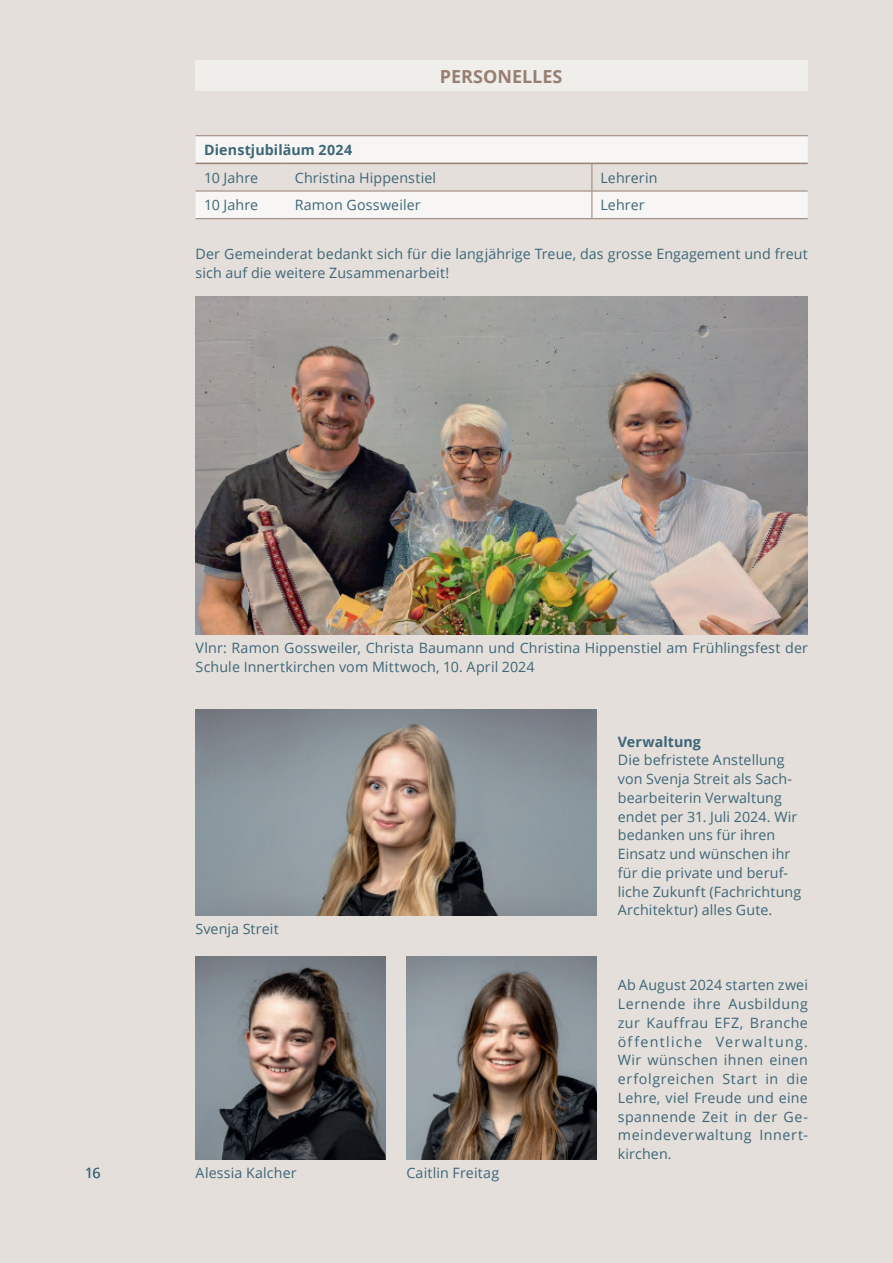
<style>
.page{position:relative;width:893px;height:1263px;background:#e4dfda}
.page>*{position:absolute;margin:0;border:0;box-sizing:border-box;transform-origin:0 0}
.t1{font:700 18px "Open Sans";color:#987f72}
.t2{font:14.25px/18.8px "Open Sans";letter-spacing:.01em;color:#3e6678}
.t3{font:700 14.25px "Open Sans";letter-spacing:.01em;color:#3e6678}
</style>
<div class="page">
<div style="left:195px;top:61px;width:612px;height:30px;background:#f0eeeb"></div>
<svg style="left:196px;top:137px;width:612px;height:81px;fill:#f7f6f4"></svg>
<hr style="left:196px;top:135px;width:90px;height:1px;background:#987f72">
<hr style="left:286px;top:135px;width:306px;height:1px;background:#987f72">
<hr style="left:592px;top:135px;width:216px;height:1px;background:#987f72">
<hr style="left:196px;top:191px;width:90px;height:1px;background:#987f72">
<hr style="left:286px;top:191px;width:306px;height:1px;background:#987f72">
<hr style="left:592px;top:191px;width:216px;height:1px;background:#987f72">
<hr style="left:196px;top:163px;width:90px;height:1px;background:#987f72">
<hr style="left:286px;top:163px;width:306px;height:1px;background:#987f72">
<hr style="left:592px;top:163px;width:216px;height:1px;background:#987f72">
<svg style="left:591px;top:164px;width:1px;height:54px"></svg>
<hr style="left:196px;top:218px;width:90px;height:1px;background:#987f72">
<hr style="left:286px;top:218px;width:306px;height:1px;background:#987f72">
<hr style="left:592px;top:218px;width:216px;height:1px;background:#987f72">
<img style="left:196px;top:297px;width:612px;height:337px">
<img style="left:196px;top:956px;width:189px;height:203px">
<img style="left:406px;top:956px;width:191px;height:203px">
<img style="left:196px;top:709px;width:401px;height:206px">
<p class="t1" style="left:440px;top:64px;width:124px">PERSONELLES</p>
<p class="t3" style="left:204px;top:140px;width:150px">Dienstjubiläum 2024</p>
<p class="t2" style="left:204px;top:168px;width:56px">10 Jahre</p>
<p class="t2" style="left:295px;top:168px;width:143px">Christina Hippenstiel</p>
<p class="t2" style="left:600px;top:168px;width:58px">Lehrerin</p>
<p class="t2" style="left:204px;top:195px;width:56px">10 Jahre</p>
<p class="t2" style="left:295px;top:195px;width:127px">Ramon Gossweiler</p>
<p class="t2" style="left:600px;top:195px;width:46px">Lehrer</p>
<p class="t2" style="left:196px;top:244px;width:614px">Der Gemeinderat bedankt sich für die langjährige Treue, das grosse Engagement und freut sich auf die weitere Zusammenarbeit!</p>
<p class="t2" style="left:85px;top:1163px;width:17px">16</p>
<p class="t2" style="left:196px;top:638px;width:614px">Vlnr: Ramon Gossweiler, Christa Baumann und Christina Hippenstiel am Frühlingsfest der<br>Schule Innertkirchen vom Mittwoch, 10. April 2024</p>
<p class="t2" style="left:196px;top:919px;width:85px">Svenja Streit</p>
<p class="t2" style="left:196px;top:1163px;width:103px">Alessia Kalcher</p>
<p class="t2" style="left:406px;top:1163px;width:94px">Caitlin Freitag</p>
<p class="t3" style="left:618px;top:731px;width:85px">Verwaltung</p>
<p class="t2" style="left:618px;top:750px;width:185px">Die befristete Anstellung von Svenja Streit als Sach&shy;bearbeiterin Verwaltung endet per 31. Juli 2024. Wir bedanken uns für ihren<br>Einsatz und wünschen ihr für die private und beruf&shy;liche Zukunft (Fachrichtung<br>Architektur) alles Gute.</p>
<p class="t2" style="left:618px;top:975px;width:192px;text-align:justify">Ab August 2024 starten zwei Lernende ihre Ausbildung zur Kauffrau EFZ, Branche öffentliche Verwaltung.<br>Wir wünschen ihnen einen erfolgreichen Start in die Lehre, viel Freude und eine spannende Zeit in der Ge&shy;meindeverwaltung Innert&shy;kirchen.</p>
</div>
